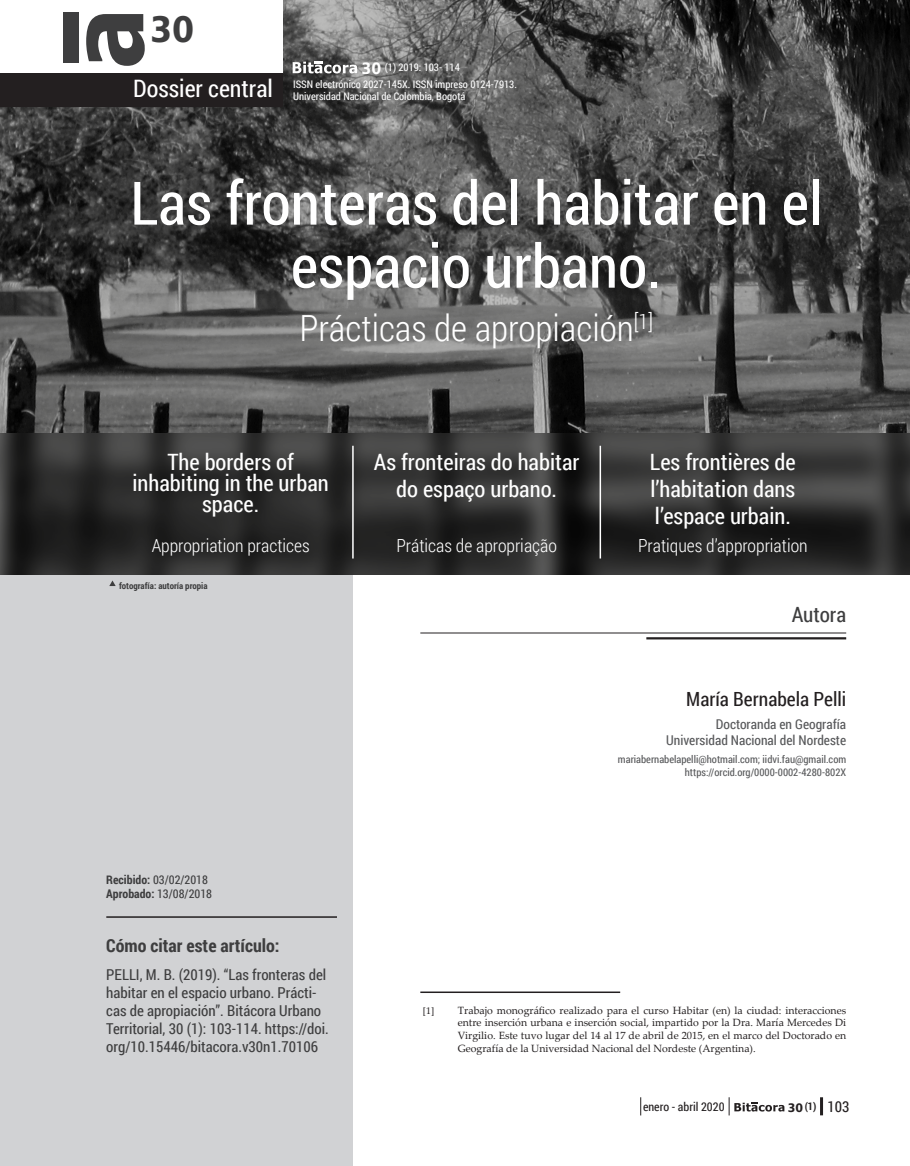
<style>
.page{position:relative;width:910px;height:1166px;background:#fff}
.page>*{position:absolute;margin:0;border:0;box-sizing:border-box;transform-origin:0 0}
.TITULO_main{font:60px/63px "Roboto Condensed";color:#fff;text-align:center}
.TiTULO_Secundario{font:300 36px "Roboto Condensed";color:#fff}
.t1{font:700 35.25px "DejaVu Sans Condensed";color:#3e3e3f}
.t2{font:24px "Roboto Condensed";color:#fff}
.TITULO_doblado{font:22.5px/27px "Roboto Condensed";color:#fff;text-align:center}
.t3{font:21px "Roboto Condensed";color:#3e3e3f}
.t4{font:19.5px "Roboto Condensed";color:#231f20}
.TITULO_SEC_doblado{font:300 18px "Roboto Condensed";color:#fff}
.t5{font:700 18px "Roboto Condensed";color:#3e3e3f}
.t6{font:700 15.75px "DejaVu Sans Condensed";color:#fff}
.t7{font:15px/18px "Roboto Condensed";color:#3e3e3f}
.t8{font:13.5px "Roboto Condensed";color:#57585a}
.t9{font:12px "Roboto Condensed";color:#3e3e3f}
.t10{font:12px "Roboto Condensed";color:#231f20}
.Foot_NoteText{font:10.5px/12.6px "Palatino Linotype";color:#231f20;text-align:justify}
.t11{font:10.5px/12.6px "Roboto Condensed";color:#fff}
.t12{font:10.5px "Roboto Condensed";color:#57585a}
.t13{font:700 10.5px "Roboto Condensed";color:#231f20}
.Foot_NoteText-2{font:9.75px "Palatino Linotype";color:#231f20}
.t14{font:700 9px "Roboto Condensed";color:#3e3e3f}
.s1{font-weight:700}
.s2{font-family:"DejaVu Sans Condensed";font-size:11.7px}
.s3{font-weight:400;font-size:15px}
</style>
<div class="page">
<div style="left:0;top:574px;width:353px;height:591px;background:#d1d2d4"></div>
<hr style="left:820px;top:1096px;width:3px;height:18px;background:#231f20">
<svg style="left:640px;top:1097px;width:1px;height:18px"></svg>
<svg style="left:729px;top:1097px;width:55px;height:18px"></svg>
<img style="left:0;top:0;width:910px;height:433px">
<img style="left:0;top:433px;width:910px;height:141px">
<hr style="left:352px;top:445px;width:2px;height:113px;background:#fff">
<hr style="left:600px;top:445px;width:1px;height:113px;background:#fff">
<hr style="left:420px;top:632px;width:426px;height:1px;background:#231f20">
<hr style="left:646px;top:637px;width:200px;height:2px;background:#231f20">
<hr style="left:106px;top:916px;width:231px;height:1px;background:#231f20">
<hr style="left:420px;top:991px;width:200px;height:1px;background:#231f20">
<svg style="left:109px;top:580px;width:7px;height:6px"></svg>
<div style="left:0;top:0;width:283px;height:106px;background:#fff"></div>
<div style="left:0;top:73px;width:283px;height:33px;background:#231f20"></div>
<div style="left:63px;top:13px;width:16px;height:50px;background:#3e3e3f"></div>
<svg style="left:86px;top:14px;width:59px;height:52px"></svg>
<svg style="left:293px;top:61px;width:64px;height:12px"></svg>
<h3 class="t1" style="left:150px;top:1px;width:46px">30</h3>
<p class="t2" style="left:133px;top:72px;width:141px">Dossier central</p>
<h3 class="t6" style="left:362px;top:55px;width:21px">30</h3>
<p class="t11" style="left:385px;top:60px;width:76px">(1) 2019: 103- 114</p>
<p class="t11" style="left:293px;top:77px;width:225px">ISSN electrónico 2027-145X. ISSN impreso 0124-7913.<br>Universidad Nacional de Colombia, Bogotá</p>
<p class="TITULO_main" style="left:130px;top:170px;width:694px">Las fronteras del habitar en el espacio urbano.</p>
<p class="TiTULO_Secundario" style="left:299px;top:303px;width:355px">Prácticas de apropiación<sup>[1]</sup></p>
<p class="TITULO_doblado" style="left:133px;top:451px;width:198px;line-height:21px">The borders of inhabiting in the urban space.</p>
<p class="TITULO_doblado" style="left:374px;top:448px;width:207px">As fronteiras do habitar do espaço urbano.</p>
<p class="TITULO_doblado" style="left:650px;top:448px;width:147px;text-align:justify">Les frontières de l’habitation dans l’espace urbain.</p>
<p class="TITULO_SEC_doblado" style="left:152px;top:532px;width:159px">Appropriation practices</p>
<p class="TITULO_SEC_doblado" style="left:396px;top:532px;width:162px">Práticas de apropriação</p>
<p class="TITULO_SEC_doblado" style="left:638px;top:532px;width:171px">Pratiques d’appropriation</p>
<p class="t14" style="left:119px;top:579px;width:90px">fotografía: autoría propia</p>
<p class="t9" style="left:106px;top:870px;width:103px"><span class="s1">Recibido:</span> 03/02/2018</p>
<p class="t9" style="left:106px;top:885px;width:107px"><span class="s1">Aprobado:</span> 13/08/2018</p>
<p class="t5" style="left:106px;top:932px;width:175px">Cómo citar este artículo:</p>
<p class="t7" style="left:106px;top:965px;width:224px">PELLI, M. B. (2019). “Las fronteras del habitar en el espacio urbano. Prácti&shy;cas de apropiación”. Bitácora Urbano Territorial, 30 (1): 103-114. https://doi. org/10.15446/bitacora.v30n1.70106</p>
<p class="t3" style="left:792px;top:599px;width:56px">Autora</p>
<p class="t4" style="left:686px;top:685px;width:161px">María Bernabela Pelli</p>
<p class="t8" style="left:716px;top:714px;width:132px">Doctoranda en Geografía</p>
<p class="t8" style="left:666px;top:730px;width:181px">Universidad Nacional del Nordeste</p>
<p class="t12" style="left:618px;top:752px;width:230px">mariabernabelapelli@hotmail.com; iidvi.fau@gmail.com</p>
<p class="t12" style="left:685px;top:764px;width:163px">https://orcid.org/0000-0002-4280-802X</p>
<p class="Foot_NoteText-2" style="left:423px;top:1003px;width:13px">[1]</p>
<p class="Foot_NoteText" style="left:458px;top:1003px;width:390px">Trabajo monográfico realizado para el curso Habitar (en) la ciudad: interacciones entre inserción urbana e inserción social, impartido por la Dra. María Mercedes Di Virgilio. Este tuvo lugar del 14 al 17 de abril de 2015, en el marco del Doctorado en Geografía de la Universidad Nacional del Nordeste (Argentina).</p>
<p class="t10" style="left:643px;top:1098px;width:83px">enero - abril 2020</p>
<p class="t13" style="left:788px;top:1098px;width:63px"><span class="s2">30</span>(1) <span class="s3">103</span></p>
</div>
